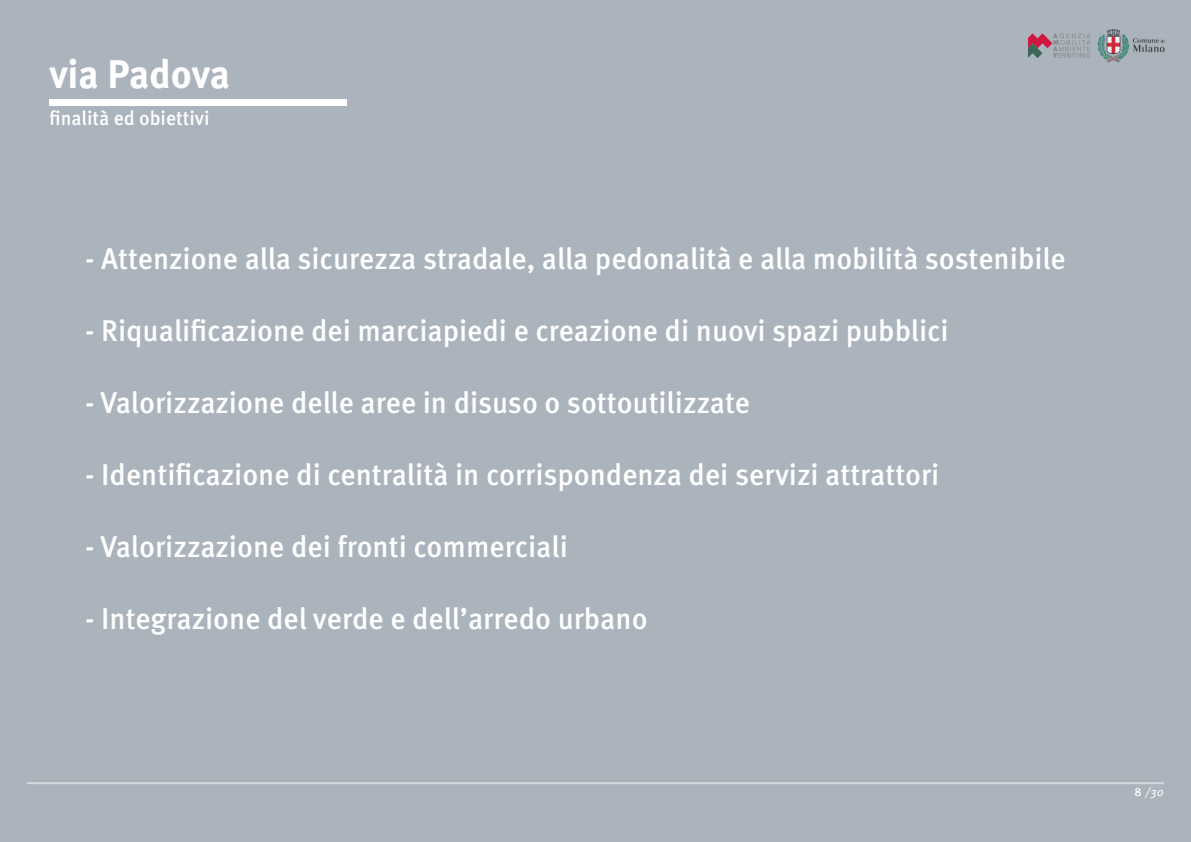
<style>
.page{position:relative;width:1191px;height:842px;background:#abb3bc}
.page>*{position:absolute;margin:0;border:0;box-sizing:border-box;transform-origin:0 0}
.t1{font:700 40px "Meta Pro";letter-spacing:-.01em;color:#fff}
.t2{font:500 30px "Meta Pro";color:#fff}
.t3{font:500 20px "Meta Pro";color:#fff}
.t4{font:italic 12px "Meta Pro";color:#fff}
.s1{font-weight:500;font-style:normal}
</style>
<div class="page">
<hr style="left:27px;top:782px;width:1137px;height:2px;background:#fff">
<div style="left:50px;top:99px;width:297px;height:7px;background:#fff"></div>
<img style="left:1097px;top:29px;width:68px;height:34px">
<svg style="left:1028px;top:33px;width:62px;height:25px"></svg>
<h1 class="t1" style="left:50px;top:49px;width:182px">via Padova</h1>
<p class="t3" style="left:50px;top:105px;width:161px">finalità ed obiettivi</p>
<p class="t2" style="left:85px;top:240px;width:982px">- Attenzione alla sicurezza stradale, alla pedonalità e alla mobilità sostenibile</p>
<p class="t2" style="left:85px;top:312px;width:865px">- Riqualificazione dei marciapiedi e creazione di nuovi spazi pubblici</p>
<p class="t2" style="left:85px;top:384px;width:666px">- Valorizzazione delle aree in disuso o sottoutilizzate</p>
<p class="t2" style="left:85px;top:456px;width:856px">- Identificazione di centralità in corrispondenza dei servizi attrattori</p>
<p class="t2" style="left:85px;top:528px;width:484px">- Valorizzazione dei fronti commerciali</p>
<p class="t2" style="left:85px;top:600px;width:564px">- Integrazione del verde e dell’arredo urbano</p>
<p class="t4" style="left:1134px;top:784px;width:31px"><span class="s1">8</span> /30</p>
</div>
